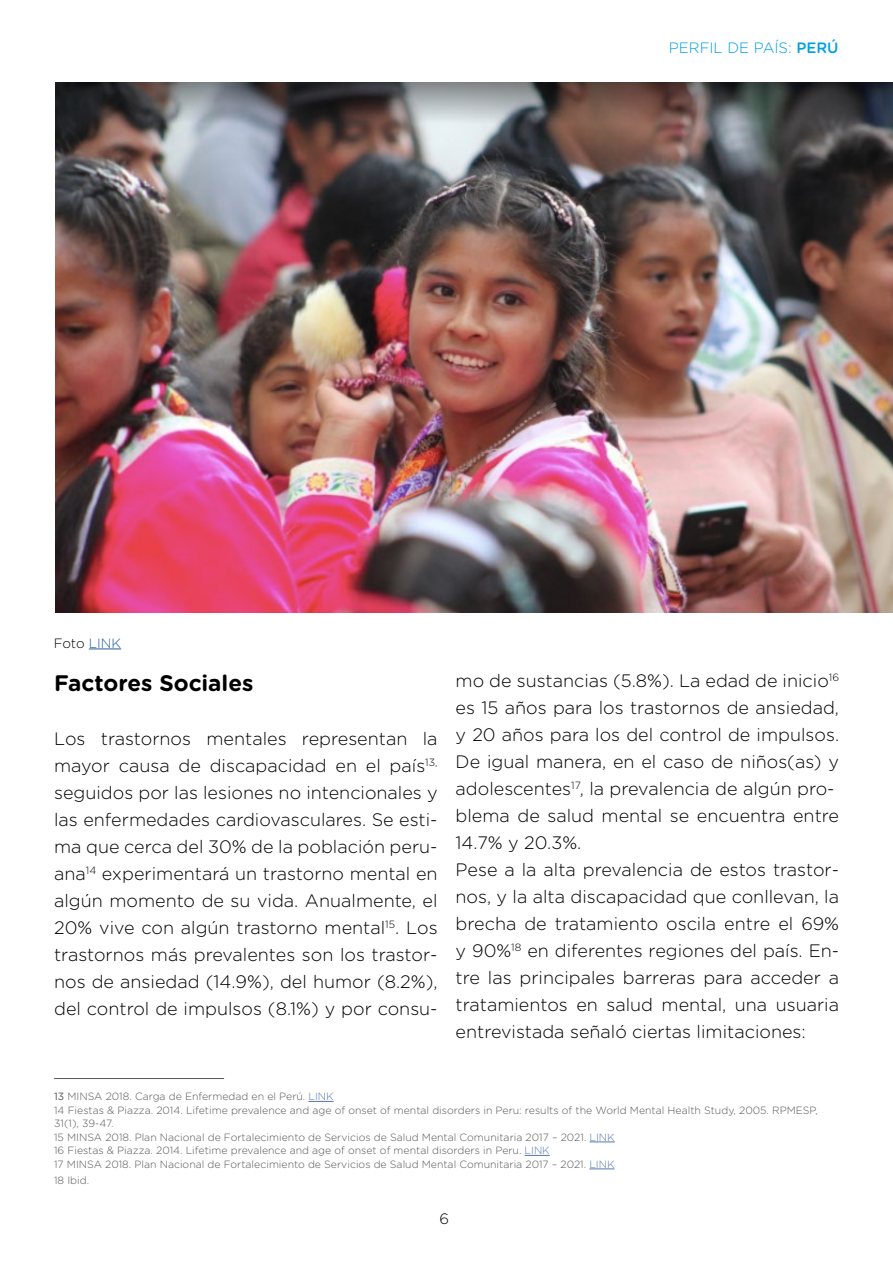
<style>
.page{position:relative;width:893px;height:1263px;background:#fff}
.page>*{position:absolute;margin:0;border:0;box-sizing:border-box;transform-origin:0 0}
.t1{font:700 22.5px "Gotham Rounded";color:#000}
.t2{font:300 18px/27px "Gotham Rounded";color:#000;text-align:justify}
.t3{font:300 15px "Gotham Rounded";color:#009fe3}
.t4{font:300 15px "Gotham Rounded";color:#000}
.t5{font:300 13.5px "Gotham Rounded";color:#000}
.t6{font:300 10.5px/13.5px "Gotham Rounded";color:#575756}
.s1{font-weight:500}
.s2{color:#275b9b}
.s3{font-weight:400}
.s4{color:#5576af}
</style>
<div class="page">
<img style="left:56px;top:83px;width:837px;height:529px">
<hr style="left:89px;top:649px;width:32px;height:1px;background:#275b9b">
<svg style="left:309px;top:1101px;width:25px;height:1px"></svg>
<svg style="left:590px;top:1141px;width:25px;height:1px"></svg>
<svg style="left:525px;top:1155px;width:25px;height:1px"></svg>
<svg style="left:589px;top:1168px;width:25px;height:1px"></svg>
<hr style="left:54px;top:1078px;width:170px;height:1px;background:#575756">
<p class="t3" style="left:669px;top:38px;width:171px">PERFIL DE PAÍS: <span class="s1">PERÚ</span></p>
<p class="t5" style="left:54px;top:634px;width:69px">Foto <span class="s2">LINK</span></p>
<p class="t1" style="left:54px;top:666px;width:201px">Factores Sociales</p>
<p class="t2" style="left:54px;top:724px;width:385px">Los trastornos mentales representan la mayor causa de discapacidad en el país<sup>13, </sup>seguidos por las lesiones no intencionales y las enfermedades cardiovasculares. Se esti&shy;ma que cerca del 30% de la población peru&shy;ana<sup>14</sup> experimentará un trastorno mental en algún momento de su vida. Anualmente, el 20% vive con algún trastorno mental<sup>15</sup>. Los trastornos más prevalentes son los trastor&shy;nos de ansiedad (14.9%), del humor (8.2%), del control de impulsos (8.1%) y por consu-</p>
<p class="t2" style="left:456px;top:667px;width:385px;text-align:left">mo de sustancias (5.8%). La edad de inicio<sup>16 </sup>es 15 años para los trastornos de ansiedad, y 20 años para los del control de impulsos.<br>De igual manera, en el caso de niños(as) y adolescentes<sup>17</sup>, la prevalencia de algún pro&shy;blema de salud mental se encuentra entre 14.7% y 20.3%.<br>Pese a la alta prevalencia de estos trastor&shy;nos, y la alta discapacidad que conllevan, la brecha de tratamiento oscila entre el 69% y 90%<sup>18</sup> en diferentes regiones del país. En&shy;tre las principales barreras para acceder a tratamientos en salud mental, una usuaria entrevistada señaló ciertas limitaciones:</p>
<p class="t6" style="left:54px;top:1089px;width:765px"><span class="s3">13</span> MINSA 2018. Carga de Enfermedad en el Perú. <span class="s4">LINK<br></span>14 Fiestas &amp; Piazza. 2014. Lifetime prevalence and age of onset of mental disorders in Peru: results of the World Mental Health Study, 2005. RPMESP, 31(1), 39-47.<br>15 MINSA 2018. Plan Nacional de Fortalecimiento de Servicios de Salud Mental Comunitaria 2017 – 2021. <span class="s4">LINK<br></span>16 Fiestas &amp; Piazza. 2014. Lifetime prevalence and age of onset of mental disorders in Peru. <span class="s4">LINK<br></span>17 MINSA 2018. Plan Nacional de Fortalecimiento de Servicios de Salud Mental Comunitaria 2017 – 2021. <span class="s4">LINK</span></p>
<p class="t6" style="left:54px;top:1173px;width:37px">18 Ibid.</p>
<p class="t4" style="left:440px;top:1208px;width:11px">6</p>
</div>
